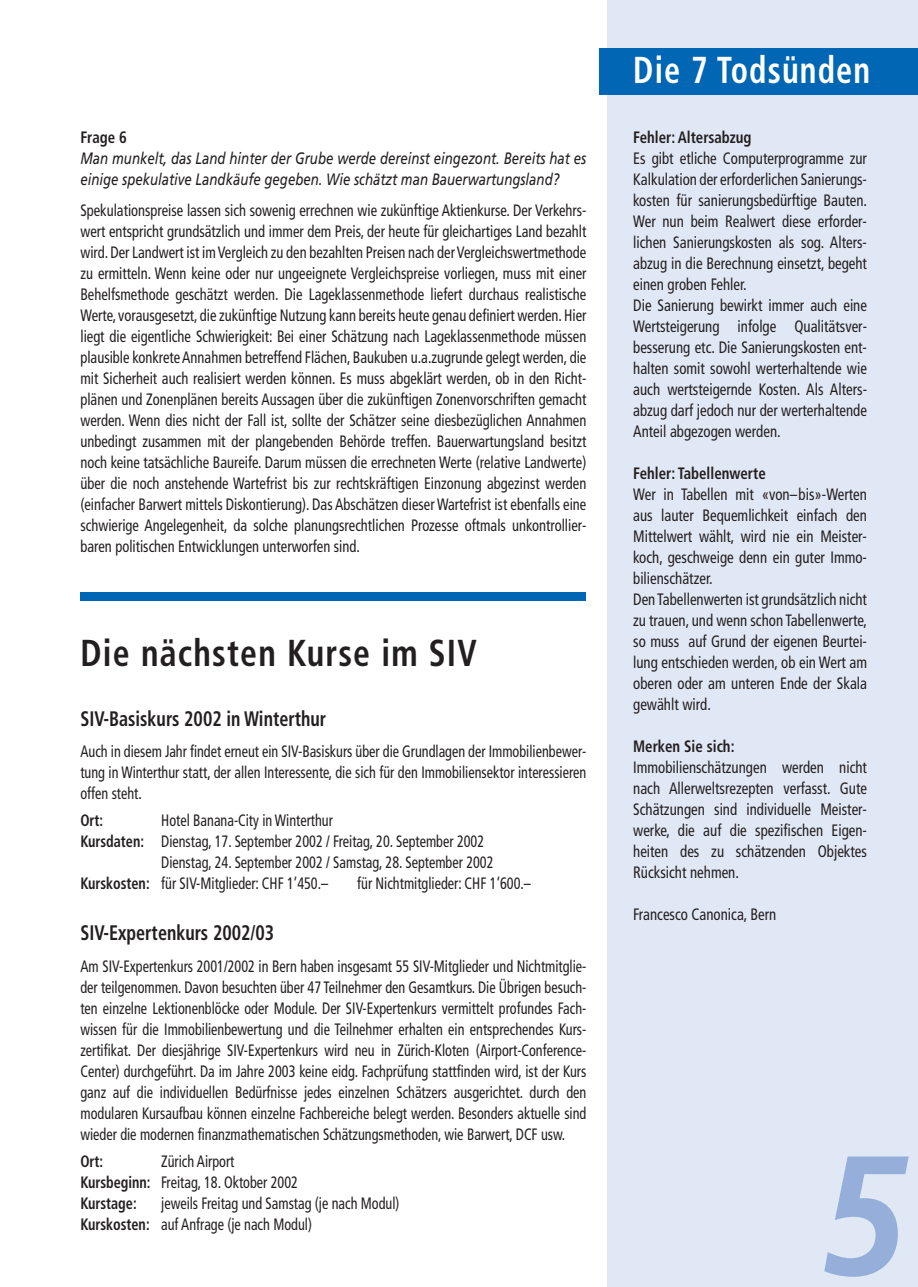
<style>
.page{position:relative;width:918px;height:1287px;background:#fff}
.page>*{position:absolute;margin:0;border:0;box-sizing:border-box;transform-origin:0 0}
.t1{font:italic 700 169.5px "Frutiger";color:#96afda;scale:.9 1}
.t2{font:700 condensed 37.5px "Frutiger";letter-spacing:.035em;color:#231f20;scale:.9 1}
.t3{font:700 condensed 37.5px "Frutiger";letter-spacing:.035em;color:#fff;scale:.86 1}
.t4{font:700 condensed 21px "Frutiger";color:#231f20;scale:.86 1}
.t5{font:condensed 16.5px/21px "Frutiger";color:#231f20;text-align:justify;scale:.88 1}
.t6{font:condensed 16.5px/21px "Frutiger";color:#231f20;text-align:justify;scale:.86 1}
.t7{font:condensed 16.5px/21px "Frutiger";color:#231f20;scale:.9 1}
.t8{font:italic 16.5px/21px "Frutiger";color:#231f20;scale:.8 1}
.t9{font:700 condensed 16.5px "Frutiger";color:#231f20;scale:.9 1}
.t10{font:700 condensed 16.5px "Frutiger";color:#231f20;scale:.86 1}
.s1{font-weight:700}
</style>
<div class="page">
<div style="left:608px;top:0;width:310px;height:1287px;background:#e1e8f5"></div>
<div style="left:599px;top:49px;width:319px;height:46px;background:#0166b3"></div>
<div style="left:80px;top:592px;width:506px;height:8px;background:#0166b3"></div>
<p class="t9" style="left:80px;top:130px;width:53px">Frage 6</p>
<p class="t8" style="left:80px;top:149px;width:634px">Man munkelt, das Land hinter der Grube werde dereinst eingezont. Bereits hat es einige spekulative Landkäufe gegeben. Wie schätzt man Bauerwartungsland?</p>
<p class="t5" style="left:80px;top:201px;width:576px">Spekulationspreise lassen sich sowenig errechnen wie zukünftige Aktienkurse. Der Verkehrs&shy;wert entspricht grundsätzlich und immer dem Preis, der heute für gleichartiges Land bezahlt wird. Der Landwert ist im Vergleich zu den bezahlten Preisen nach der Vergleichswertmethode zu ermitteln. Wenn keine oder nur ungeeignete Vergleichspreise vorliegen, muss mit einer Behelfsmethode geschätzt werden. Die Lageklassenmethode liefert durchaus realistische Werte, vorausgesetzt, die zukünftige Nutzung kann bereits heute genau definiert werden. Hier liegt die eigentliche Schwierigkeit: Bei einer Schätzung nach Lageklassenmethode müssen plausible konkrete Annahmen betreffend Flächen, Baukuben u.a.zugrunde gelegt werden, die mit Sicherheit auch realisiert werden können. Es muss abgeklärt werden, ob in den Richt&shy;plänen und Zonenplänen bereits Aussagen über die zukünftigen Zonenvorschriften gemacht werden. Wenn dies nicht der Fall ist, sollte der Schätzer seine diesbezüglichen Annahmen unbedingt zusammen mit der plangebenden Behörde treffen. Bauerwartungsland besitzt noch keine tatsächliche Baureife. Darum müssen die errechneten Werte (relative Landwerte) über die noch anstehende Wartefrist bis zur rechtskräftigen Einzonung abgezinst werden (einfacher Barwert mittels Diskontierung). Das Abschätzen dieser Wartefrist ist ebenfalls eine schwierige Angelegenheit, da solche planungsrechtlichen Prozesse oftmals unkontrollier&shy;baren politischen Entwicklungen unterworfen sind.</p>
<h2 class="t2" style="left:80px;top:638px;width:442px">Die nächsten Kurse im SIV</h2>
<p class="t4" style="left:80px;top:710px;width:287px">SIV-Basiskurs 2002 in Winterthur</p>
<p class="t6" style="left:80px;top:743px;width:590px">Auch in diesem Jahr findet erneut ein SIV-Basiskurs über die Grundlagen der Immobilienbewer&shy;tung in Winterthur statt, der allen Interessente, die sich für den Immobiliensektor interessieren offen steht.</p>
<p class="t10" style="left:80px;top:814px;width:28px">Ort:</p>
<p class="t6" style="left:161px;top:812px;width:201px">Hotel Banana-City in Winterthur</p>
<p class="t6" style="left:80px;top:833px;width:471px"><span class="s1">Kursdaten:</span> Dienstag, 17. September 2002 / Freitag, 20. September 2002</p>
<p class="t6" style="left:161px;top:854px;width:388px">Dienstag, 24. September 2002 / Samstag, 28. September 2002</p>
<p class="t6" style="left:80px;top:875px;width:290px"><span class="s1">Kurskosten:</span> für SIV-Mitglieder: CHF 1’450.–</p>
<p class="t6" style="left:357px;top:875px;width:204px">für Nichtmitglieder: CHF 1’600.–</p>
<p class="t4" style="left:80px;top:925px;width:227px">SIV-Expertenkurs 2002/03</p>
<p class="t6" style="left:80px;top:957px;width:590px">Am SIV-Expertenkurs 2001/2002 in Bern haben insgesamt 55 SIV-Mitglieder und Nichtmitglie&shy;der teilgenommen. Davon besuchten über 47 Teilnehmer den Gesamtkurs. Die Übrigen besuch&shy;ten einzelne Lektionenblöcke oder Module. Der SIV-Expertenkurs vermittelt profundes Fach&shy;wissen für die Immobilienbewertung und die Teilnehmer erhalten ein entsprechendes Kurs&shy;zertifikat. Der diesjährige SIV-Expertenkurs wird neu in Zürich-Kloten (Airport-Conference-Center) durchgeführt. Da im Jahre 2003 keine eidg. Fachprüfung stattfinden wird, ist der Kurs ganz auf die individuellen Bedürfnisse jedes einzelnen Schätzers ausgerichtet. durch den modularen Kursaufbau können einzelne Fachbereiche belegt werden. Besonders aktuelle sind wieder die modernen finanzmathematischen Schätzungsmethoden, wie Barwert, DCF usw.</p>
<p class="t10" style="left:80px;top:1155px;width:28px">Ort:</p>
<p class="t6" style="left:80px;top:1152px;width:255px;text-align:left;text-indent:81px">Zürich Airport<br><span class="s1">Kursbeginn:</span> Freitag, 18. Oktober 2002<br><span class="s1">Kurstage:</span></p>
<p class="t6" style="left:80px;top:1194px;width:373px;text-indent:81px">jeweils Freitag und Samstag (je nach Modul)<br><span class="s1">Kurskosten:</span> auf Anfrage (je nach Modul)</p>
<h2 class="t3" style="left:633px;top:55px;width:277px">Die 7 Todsünden</h2>
<p class="t9" style="left:633px;top:130px;width:133px">Fehler: Altersabzug</p>
<p class="t7" style="left:633px;top:149px;width:261px">Es gibt etliche Computerprogramme zur Kalkulation der erforderlichen Sanierungs&shy;kosten für sanierungsbedürftige Bauten.<br>Wer nun beim Realwert diese erforder&shy;lichen Sanierungskosten als sog. Alters&shy;abzug in die Berechnung einsetzt, begeht einen groben Fehler.<br>Die Sanierung bewirkt immer auch eine Wertsteigerung infolge Qualitätsver&shy;besserung etc. Die Sanierungskosten ent&shy;halten somit sowohl werterhaltende wie auch wertsteigernde Kosten. Als Alters&shy;abzug darf jedoch nur der werterhaltende Anteil abgezogen werden.</p>
<p class="t9" style="left:633px;top:466px;width:149px">Fehler: Tabellenwerte</p>
<p class="t7" style="left:633px;top:485px;width:261px">Wer in Tabellen mit «von–bis»-Werten aus lauter Bequemlichkeit einfach den Mittelwert wählt, wird nie ein Meister&shy;koch, geschweige denn ein guter Immo&shy;bilienschätzer.<br>Den Tabellenwerten ist grundsätzlich nicht zu trauen, und wenn schon Tabellenwerte, so muss auf Grund der eigenen Beurtei&shy;lung entschieden werden, ob ein Wert am oberen oder am unteren Ende der Skala gewählt wird.</p>
<p class="t9" style="left:633px;top:739px;width:114px">Merken Sie sich:</p>
<p class="t7" style="left:633px;top:758px;width:261px;text-align:justify">Immobilienschätzungen werden nicht nach Allerweltsrezepten verfasst. Gute Schätzungen sind individuelle Meister&shy;werke, die auf die spezifischen Eigen&shy;heiten des zu schätzenden Objektes Rücksicht nehmen.</p>
<p class="t7" style="left:633px;top:905px;width:161px">Francesco Canonica, Bern</p>
<h1 class="t1" style="left:819px;top:1148px;width:96px">5</h1>
</div>
